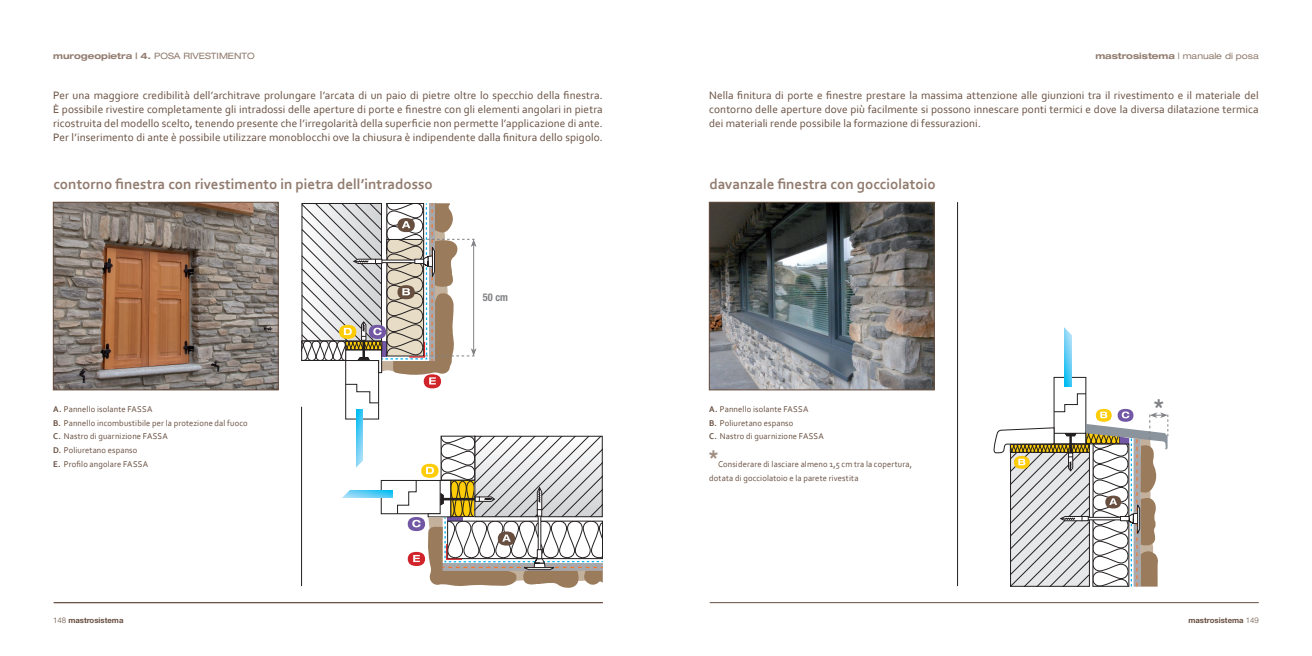
<style>
.page{position:relative;width:1312px;height:656px;background:#fff}
.page>*{position:absolute;margin:0;border:0;box-sizing:border-box;transform-origin:0 0}
.t1{font:700 condensed 25px "Helvetica Neue LT Std";color:#808285}
.t2{font:700 condensed 23.38px "Helvetica Neue LT Std";color:#a08c7f}
.t3{font:700 15px "Corbel";color:#917b6e}
.t4{font:11.25px/13.8px "Corbel";letter-spacing:.01em;color:#674e3f;text-align:justify}
.t5{font:700 condensed 10.75px "Helvetica Neue LT Std";color:#808285}
.t6{font:8.75px/13.8px "Corbel";letter-spacing:.015em;color:#674e3f}
.t7{font:700 expanded 8.75px "Helvetica Neue LT Std";color:#917b6e}
.t8{font:expanded 8.75px "Helvetica Neue LT Std";color:#917b6e}
.t9{font:700 7.75px "Helvetica Neue LT Std";color:#674e3f}
.s1{font-weight:400}
.s2{font-weight:700}
.s3{font-weight:300}
</style>
<div class="page">
<img style="left:711px;top:204px;width:221px;height:184px">
<div style="left:709px;top:202px;width:225px;height:188px;border:1px solid #674e3f"></div>
<hr style="left:957px;top:202px;width:1px;height:384px;background:#231f20">
<img style="left:55px;top:204px;width:221px;height:184px">
<div style="left:53px;top:202px;width:225px;height:188px;border:1px solid #674e3f"></div>
<hr style="left:54px;top:602px;width:548px;height:1px;background:#674e3f">
<div style="left:1053px;top:377px;width:32px;height:67px;border:1px solid #231f20"></div>
<svg style="left:993px;top:393px;width:175px;height:194px"></svg>
<div style="left:345px;top:352px;width:34px;height:67px;border:1px solid #231f20"></div>
<svg style="left:301px;top:203px;width:175px;height:200px"></svg>
<div style="left:381px;top:480px;width:67px;height:34px;border:1px solid #231f20"></div>
<svg style="left:421px;top:463px;width:17px;height:15px"></svg>
<div style="left:407px;top:517px;width:18px;height:14px;background:#7157a4;border-radius:50%"></div>
<svg style="left:397px;top:480px;width:23px;height:47px"></svg>
<svg style="left:426px;top:436px;width:177px;height:152px"></svg>
<svg style="left:407px;top:551px;width:18px;height:15px"></svg>
<svg style="left:413px;top:555px;width:7px;height:7px"></svg>
<svg style="left:385px;top:490px;width:7px;height:7px"></svg>
<svg style="left:356px;top:409px;width:7px;height:36px"></svg>
<svg style="left:342px;top:445px;width:43px;height:70px"></svg>
<hr style="left:709px;top:602px;width:549px;height:1px;background:#674e3f">
<svg style="left:1064px;top:350px;width:6px;height:36px"></svg>
<svg style="left:1064px;top:327px;width:8px;height:23px"></svg>
<hr style="left:301px;top:406px;width:1px;height:180px;background:#231f20">
<p class="t7" style="left:53px;top:51px;width:203px">murogeopietra | 4. <span class="s1">POSA RIVESTIMENTO</span></p>
<p class="t8" style="left:1095px;top:51px;width:165px"><span class="s2">mastrosistema</span> | manuale di posa</p>
<p class="t4" style="left:53px;top:88px;width:551px">Per una maggiore credibilità dell’architrave prolungare l’arcata di un paio di pietre oltre lo specchio della finestra.<br>È possibile rivestire completamente gli intradossi delle aperture di porte e finestre con gli elementi angolari in pietra ricostruita del modello scelto, tenendo presente che l’irregolarità della superficie non permette l’applicazione di ante.<br>Per l’inserimento di ante è possibile utilizzare monoblocchi ove la chiusura è indipendente dalla finitura dello spigolo.</p>
<p class="t4" style="left:709px;top:88px;width:551px">Nella finitura di porte e finestre prestare la massima attenzione alle giunzioni tra il rivestimento e il materiale del contorno delle aperture dove più facilmente si possono innescare ponti termici e dove la diversa dilatazione termica dei materiali rende possibile la formazione di fessurazioni.</p>
<h3 class="t3" style="left:53px;top:175px;width:381px">contorno finestra con rivestimento in pietra dell’intradosso</h3>
<h3 class="t3" style="left:709px;top:175px;width:228px">davanzale finestra con gocciolatoio</h3>
<p class="t5" style="left:483px;top:290px;width:27px">50 cm</p>
<p class="t6" style="left:53px;top:402px;width:196px"><span class="s2">A.</span> Pannello isolante FASSA<br><span class="s2">B.</span> Pannello incombustibile per la protezione dal fuoco<br><span class="s2">C.</span> Nastro di guarnizione FASSA<br><span class="s2">D.</span> Poliuretano espanso<br><span class="s2">E.</span> Profilo angolare FASSA</p>
<p class="t6" style="left:709px;top:402px;width:116px"><span class="s2">A.</span> Pannello isolante FASSA<br><span class="s2">B.</span> Poliuretano espanso<br><span class="s2">C.</span> Nastro di guarnizione FASSA</p>
<h2 class="t2" style="left:709px;top:445px;width:10px">*</h2>
<p class="t6" style="left:709px;top:457px;width:204px;text-indent:9px">Considerare di lasciare almeno 1,5 cm tra la copertura, dotata di gocciolatoio e la parete rivestita</p>
<h1 class="t1" style="left:1153px;top:393px;width:11px">*</h1>
<p class="t9" style="left:53px;top:615px;width:72px"><span class="s3">148</span> mastrosistema</p>
<p class="t9" style="left:1188px;top:615px;width:72px">mastrosistema <span class="s3">149</span></p>
</div>
